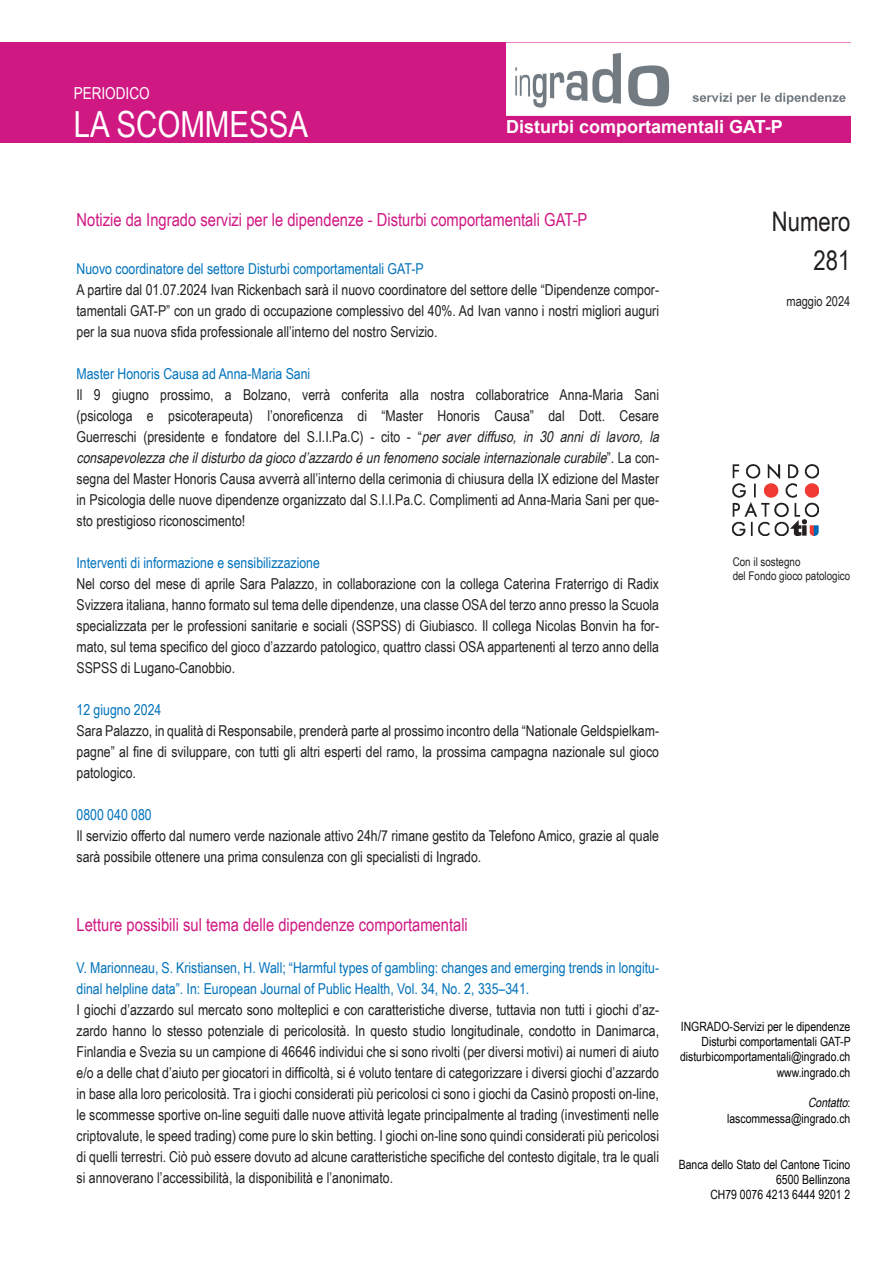
<style>
.page{position:relative;width:893px;height:1263px;background:#fff}
.page>*{position:absolute;margin:0;border:0;box-sizing:border-box;transform-origin:0 0}
.t1{font:36px "Arial Narrow";color:#fff}
.t2{font:27px "Arial Narrow";color:#231f20}
.t3{font:18px "Arial Narrow";color:#d01883}
.t4{font:700 18px "Arial";color:#fff}
.t5{font:16.5px "Arial Narrow";color:#fff}
.t6{font:15px/21px "Arial Narrow";color:#231f20;text-align:justify}
.t7{font:15px/21px "Arial Narrow";color:#0072bc}
.t8{font:13.5px "Arial Narrow";color:#231f20}
.t9{font:12.75px/15.3px "Arial Narrow";color:#040503;text-align:right}
.t10{font:12px/14.4px "Arial Narrow";color:#231f20}
.s1{font-style:italic}
</style>
<div class="page">
<div style="left:0;top:43px;width:850px;height:100px;background:#d01883"></div>
<div style="left:506px;top:43px;width:356px;height:73px;background:#fff;border:2px solid #fff"></div>
<img style="left:508px;top:52px;width:338px;height:56px">
<img style="left:733px;top:465px;width:85px;height:70px">
<p class="t5" style="left:74px;top:81px;width:77px">PERIODICO</p>
<h1 class="t1" style="left:74px;top:97px;width:236px">LA SCOMMESSA</h1>
<p class="t4" style="left:506px;top:114px;width:278px">Disturbi comportamentali GAT-P</p>
<p class="t3" style="left:77px;top:206px;width:512px">Notizie da Ingrado servizi per le dipendenze - Disturbi comportamentali GAT-P</p>
<p class="t7" style="left:77px;top:257px;width:349px">Nuovo coordinatore del settore Disturbi comportamentali GAT-P</p>
<p class="t6" style="left:77px;top:278px;width:584px">A partire dal 01.07.2024 Ivan Rickenbach sarà il nuovo coordinatore del settore delle “Dipendenze compor&shy;tamentali GAT-P” con un grado di occupazione complessivo del 40%. Ad Ivan vanno i nostri migliori auguri per la sua nuova sfida professionale all’interno del nostro Servizio.</p>
<p class="t7" style="left:77px;top:362px;width:235px">Master Honoris Causa ad Anna-Maria Sani</p>
<p class="t6" style="left:77px;top:383px;width:588px;text-align:left">Il 9 giugno prossimo, a Bolzano, verrà conferita alla nostra collaboratrice Anna-Maria Sani (psicologa e psicoterapeuta) l’onoreficenza di “Master Honoris Causa” dal Dott. Cesare Guerreschi (presidente e fondatore del S.I.I.Pa.C) - cito - “<span class="s1">per aver diffuso, in 30 anni di lavoro, la consapevolezzacheildisturbodagiocod’azzardoéunfenomenosocialeinternazionalecurabile</span>” . L a c o n - segna del Master Honoris Causa avverrà all’interno della cerimonia di chiusura della IX edizione del Master in Psicologia delle nuove dipendenze organizzato dal S.I.I.Pa.C. Complimenti ad Anna-Maria Sani per que&shy;sto prestigioso riconoscimento!</p>
<p class="t7" style="left:77px;top:551px;width:245px">Interventi di informazione e sensibilizzazione</p>
<p class="t6" style="left:77px;top:572px;width:584px">Nel corso del mese di aprile Sara Palazzo, in collaborazione con la collega Caterina Fraterrigo di Radix Svizzera italiana, hanno formato sul tema delle dipendenze, una classe OSA del terzo anno presso la Scuola specializzata per le professioni sanitarie e sociali (SSPSS) di Giubiasco. Il collega Nicolas Bonvin ha for&shy;mato, sul tema specifico del gioco d’azzardo patologico, quattro classi OSA appartenenti al terzo anno della SSPSS di Lugano-Canobbio.</p>
<p class="t7" style="left:77px;top:698px;width:86px">12 giugno 2024</p>
<p class="t6" style="left:77px;top:719px;width:584px">Sara Palazzo, in qualità di Responsabile, prenderà parte al prossimo incontro della “Nationale Geldspielkam&shy;pagne” al fine di sviluppare, con tutti gli altri esperti del ramo, la prossima campagna nazionale sul gioco patologico.</p>
<p class="t7" style="left:77px;top:803px;width:77px">0800 040 080</p>
<p class="t6" style="left:77px;top:824px;width:584px">Il servizio offerto dal numero verde nazionale attivo 24h/7 rimane gestito da Telefono Amico, grazie al quale sarà possibile ottenere una prima consulenza con gli specialisti di Ingrado.</p>
<p class="t2" style="left:772px;top:202px;width:80px">Numero</p>
<p class="t2" style="left:813px;top:241px;width:38px">281</p>
<p class="t8" style="left:786px;top:291px;width:66px">maggio 2024</p>
<p class="t10" style="left:733px;top:554px;width:119px">Con il sostegno<br>del Fondo gioco patologico</p>
<p class="t3" style="left:77px;top:911px;width:393px">Letture possibili sul tema delle dipendenze comportamentali</p>
<p class="t7" style="left:77px;top:956px;width:584px">V. Marionneau, S. Kristiansen, H. Wall; “Harmful types of gambling: changes and emerging trends in longitu&shy;dinal helpline data”. In: European Journal of Public Health, Vol. 34, No. 2, 335–341.</p>
<p class="t6" style="left:77px;top:998px;width:584px">I giochi d’azzardo sul mercato sono molteplici e con caratteristiche diverse, tuttavia non tutti i giochi d’az&shy;zardo hanno lo stesso potenziale di pericolosità. In questo studio longitudinale, condotto in Danimarca, Finlandia e Svezia su un campione di 46646 individui che si sono rivolti (per diversi motivi) ai numeri di aiuto e/o a delle chat d’aiuto per giocatori in difficoltà, si é voluto tentare di categorizzare i diversi giochi d’azzardo in base alla loro pericolosità. Tra i giochi considerati più pericolosi ci sono i giochi da Casinò proposti on-line, le scommesse sportive on-line seguiti dalle nuove attività legate principalmente al trading (investimenti nelle criptovalute, le speed trading) come pure lo skin betting. I giochi on-line sono quindi considerati più pericolosi di quelli terrestri. Ciò può essere dovuto ad alcune caratteristiche specifiche del contesto digitale, tra le quali si annoverano l’accessibilità, la disponibilità e l’anonimato.</p>
<p class="t9" style="left:680px;top:1018px;width:172px">INGRADO-Servizi per le dipendenze<br>Disturbi comportamentali GAT-P disturbicomportamentali@ingrado.ch www.ingrado.ch</p>
<p class="t9" style="left:727px;top:1095px;width:125px"><span class="s1">Contatto</span>: lascommessa@ingrado.ch</p>
<p class="t9" style="left:679px;top:1156px;width:173px">Banca dello Stato del Cantone Ticino<br>6500 Bellinzona<br>CH79 0076 4213 6444 9201 2</p>
</div>
